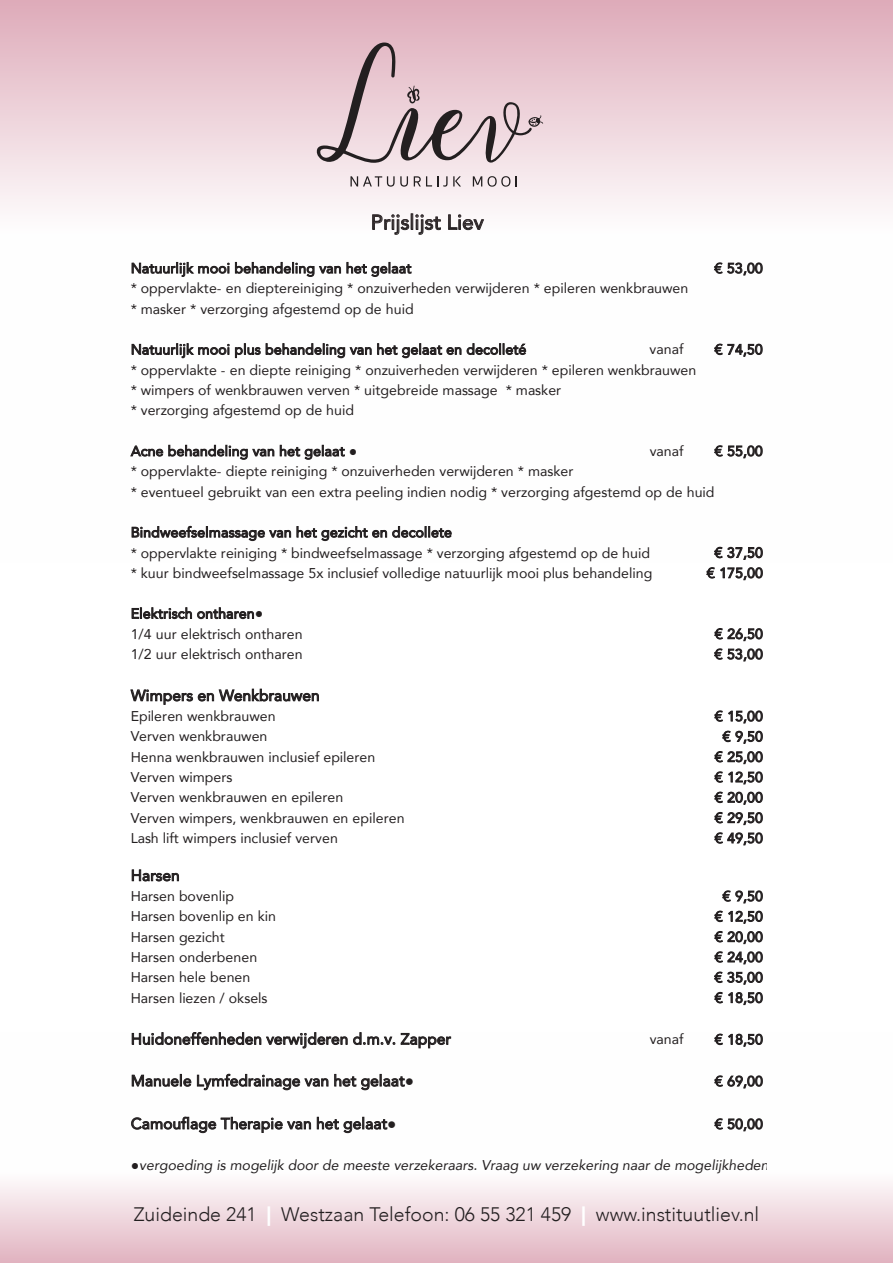
<style>
.page{position:relative;width:893px;height:1263px;background:#fff}
.page>*{position:absolute;margin:0;border:0;box-sizing:border-box;transform-origin:0 0}
.t1{font:20.55px "Avenir";letter-spacing:.005em;color:#231f20}
.t2{font:300 19.5px "Avenir";color:#231f20}
.t3{font:15.45px "Avenir";letter-spacing:.005em;color:#231f20}
.t4{font:14.1px/20.2px "Avenir";letter-spacing:.005em;color:#231f20}
.t5{font:italic 14.1px "Avenir";color:#231f20}
.s1{font-family:"Arial";font-weight:700}
.s2{font-family:"Arial"}
.s3{font-weight:900;color:#fff}
</style>
<div class="page">
<svg style="left:0;top:1183px;width:893px;height:80px;background:#edd3da"></svg>
<svg style="left:0;top:0;width:893px;height:208px;background:#ebcfd7"></svg>
<svg style="left:350px;top:176px;width:58px;height:11px"></svg>
<svg style="left:414px;top:176px;width:47px;height:11px"></svg>
<svg style="left:473px;top:176px;width:9px;height:10px"></svg>
<svg style="left:488px;top:176px;width:22px;height:11px"></svg>
<svg style="left:317px;top:43px;width:226px;height:120px;background:#d1b6be"></svg>
<p class="t1" style="left:371px;top:206px;width:114px">Prijslijst Liev</p>
<p class="t4" style="left:131px;top:258px;width:282px">Natuurlijk mooi behandeling van het gelaat</p>
<p class="t4" style="left:714px;top:258px;width:50px">€ 53,00</p>
<p class="t4" style="left:131px;top:278px;width:559px">* oppervlakte- en dieptereiniging * onzuiverheden verwijderen * epileren wenkbrauwen * masker * verzorging afgestemd op de huid</p>
<p class="t4" style="left:131px;top:339px;width:397px">Natuurlijk mooi plus behandeling van het gelaat en decolleté</p>
<p class="t4" style="left:650px;top:339px;width:35px">vanaf</p>
<p class="t4" style="left:714px;top:339px;width:50px">€ 74,50</p>
<p class="t4" style="left:131px;top:359px;width:567px">* oppervlakte - en diepte reiniging * onzuiverheden verwijderen * epileren wenkbrauwen * wimpers of wenkbrauwen verven * uitgebreide massage * masker<br>* verzorging afgestemd op de huid</p>
<p class="t4" style="left:131px;top:440px;width:228px">Acne behandeling van het gelaat <span class="s1">●</span></p>
<p class="t4" style="left:650px;top:440px;width:35px">vanaf</p>
<p class="t4" style="left:715px;top:440px;width:50px">€ 55,00</p>
<p class="t4" style="left:131px;top:461px;width:585px">* oppervlakte- diepte reiniging * onzuiverheden verwijderen * masker<br>* eventueel gebruikt van een extra peeling indien nodig * verzorging afgestemd op de huid</p>
<p class="t4" style="left:131px;top:522px;width:521px">Bindweefselmassage van het gezicht en decollete<br>* oppervlakte reiniging * bindweefselmassage * verzorging afgestemd op de huid</p>
<p class="t4" style="left:714px;top:542px;width:50px">€ 37,50</p>
<p class="t4" style="left:131px;top:562px;width:523px">* kuur bindweefselmassage 5x inclusief volledige natuurlijk mooi plus behandeling</p>
<p class="t4" style="left:707px;top:562px;width:58px">€ 175,00</p>
<p class="t4" style="left:131px;top:603px;width:174px">Elektrisch ontharen<span class="s1">●<br></span>1/4 uur elektrisch ontharen</p>
<p class="t4" style="left:715px;top:623px;width:50px">€ 26,50</p>
<p class="t4" style="left:131px;top:644px;width:174px">1/2 uur elektrisch ontharen</p>
<p class="t4" style="left:714px;top:644px;width:50px">€ 53,00</p>
<p class="t3" style="left:131px;top:683px;width:190px">Wimpers en Wenkbrauwen</p>
<p class="t4" style="left:131px;top:706px;width:146px">Epileren wenkbrauwen</p>
<p class="t4" style="left:715px;top:706px;width:50px">€ 15,00</p>
<p class="t4" style="left:131px;top:726px;width:138px">Verven wenkbrauwen</p>
<p class="t4" style="left:723px;top:726px;width:42px">€ 9,50</p>
<p class="t4" style="left:131px;top:746px;width:246px">Henna wenkbrauwen inclusief epileren</p>
<p class="t4" style="left:715px;top:746px;width:50px">€ 25,00</p>
<p class="t4" style="left:131px;top:767px;width:103px">Verven wimpers</p>
<p class="t4" style="left:715px;top:767px;width:50px">€ 12,50</p>
<p class="t4" style="left:131px;top:787px;width:214px">Verven wenkbrauwen en epileren</p>
<p class="t4" style="left:715px;top:787px;width:50px">€ 20,00</p>
<p class="t4" style="left:131px;top:807px;width:275px">Verven wimpers, wenkbrauwen en epileren</p>
<p class="t4" style="left:715px;top:807px;width:50px">€ 29,50</p>
<p class="t4" style="left:131px;top:827px;width:209px">Lash lift wimpers inclusief verven</p>
<p class="t4" style="left:715px;top:827px;width:50px">€ 49,50</p>
<p class="t3" style="left:131px;top:863px;width:50px">Harsen</p>
<p class="t4" style="left:131px;top:886px;width:105px">Harsen bovenlip</p>
<p class="t4" style="left:723px;top:886px;width:42px">€ 9,50</p>
<p class="t4" style="left:131px;top:906px;width:147px">Harsen bovenlip en kin</p>
<p class="t4" style="left:715px;top:906px;width:50px">€ 12,50</p>
<p class="t4" style="left:131px;top:926px;width:96px">Harsen gezicht</p>
<p class="t4" style="left:715px;top:926px;width:50px">€ 20,00</p>
<p class="t4" style="left:131px;top:946px;width:128px">Harsen onderbenen</p>
<p class="t4" style="left:715px;top:946px;width:50px">€ 24,00</p>
<p class="t4" style="left:131px;top:967px;width:121px">Harsen hele benen</p>
<p class="t4" style="left:714px;top:967px;width:50px">€ 35,00</p>
<p class="t4" style="left:131px;top:987px;width:138px">Harsen liezen / oksels</p>
<p class="t4" style="left:715px;top:987px;width:50px">€ 18,50</p>
<p class="t3" style="left:131px;top:1026px;width:322px">Huidoneffenheden verwijderen d.m.v. Zapper</p>
<p class="t4" style="left:650px;top:1029px;width:35px">vanaf</p>
<p class="t4" style="left:715px;top:1029px;width:50px">€ 18,50</p>
<p class="t3" style="left:131px;top:1068px;width:285px">Manuele Lymfedrainage van het gelaat<span class="s1">●</span></p>
<p class="t4" style="left:715px;top:1071px;width:50px">€ 69,00</p>
<p class="t3" style="left:131px;top:1111px;width:267px">Camouflage Therapie van het gelaat<span class="s1">●</span></p>
<p class="t4" style="left:715px;top:1113px;width:50px">€ 50,00</p>
<p class="t5" style="left:131px;top:1156px;width:644px"><span class="s2">●</span>vergoeding is mogelijk door de meeste verzekeraars. Vraag uw verzekering naar de mogelijkheden.</p>
<p class="t2" style="left:134px;top:1203px;width:627px">Zuideinde 241 <span class="s3">|</span> Westzaan Telefoon: 06 55 321 459 <span class="s3">|</span> www.instituutliev.nl</p>
</div>
